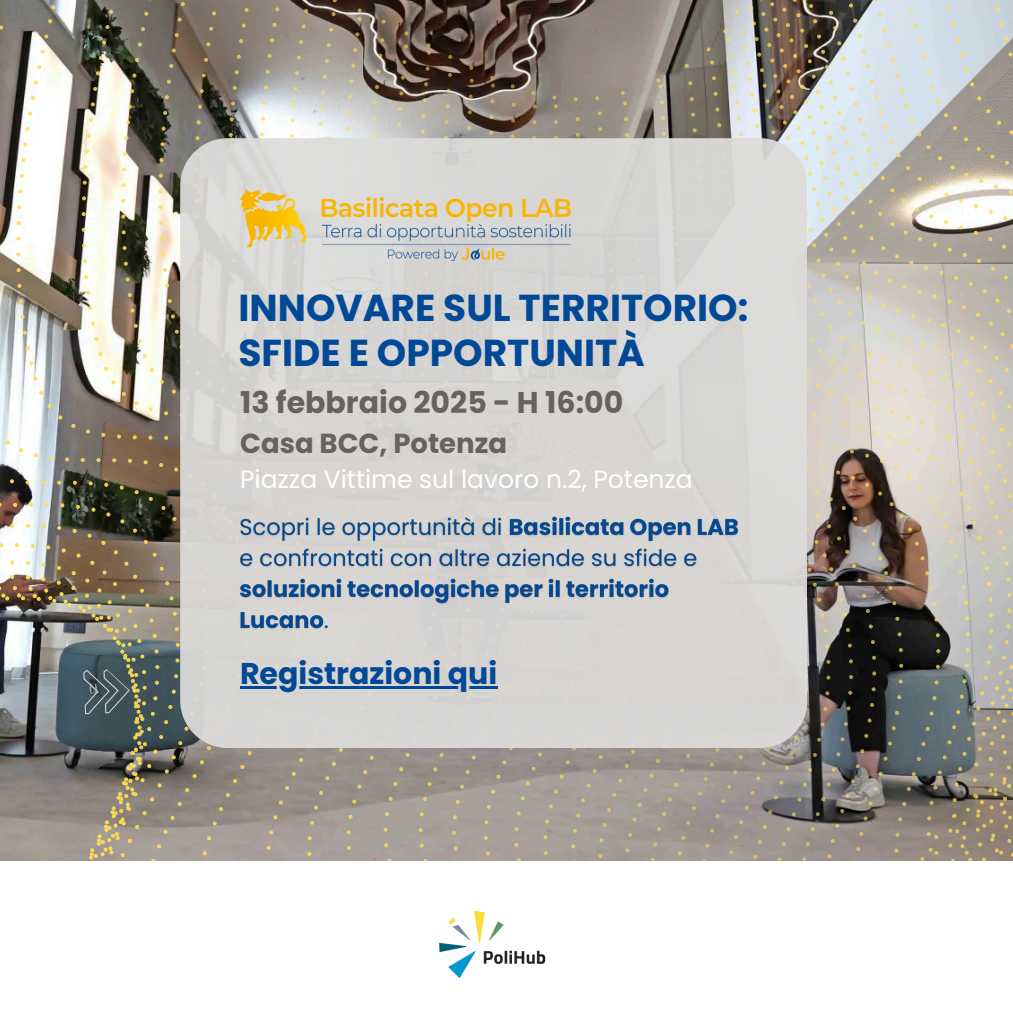
<style>
.page{position:relative;width:1013px;height:1013px;background:#fff}
.page>*{position:absolute;margin:0;border:0;box-sizing:border-box;transform-origin:0 0}
.t1{font:700 37.5px/45px "Poppins";color:#014997}
.t2{font:700 30px "Poppins";color:#67625d}
.t3{font:700 30px "Poppins";color:#014997}
.t4{font:700 27.5px "Poppins";color:#67625d}
.t5{font:25px "Poppins";color:#fff}
</style>
<div class="page">
<img style="left:0;top:0;width:1012px;height:861px">
<svg style="left:63px;top:659px;width:67px;height:66px;background:#485c64"></svg>
<img style="left:439px;top:910px;width:107px;height:69px">
<div style="left:180px;top:138px;width:626px;height:610px;background:#d8d6d3"></div>
<img style="left:240px;top:190px;width:330px;height:71px">
<img style="left:237px;top:512px;width:505px;height:125px">
<hr style="left:240px;top:685px;width:257px;height:3px;background:#014997">
<p class="t1" style="left:238px;top:285px;width:511px">INNOVARE SUL TERRITORIO:<br>SFIDE E OPPORTUNITÀ</p>
<p class="t2" style="left:240px;top:382px;width:385px">13 febbraio 2025 - H 16:00</p>
<p class="t4" style="left:240px;top:424px;width:268px">Casa BCC, Potenza</p>
<p class="t5" style="left:240px;top:462px;width:454px">Piazza Vittime sul lavoro n.2, Potenza</p>
<h1 class="t3" style="left:240px;top:652px;width:259px">Registrazioni qui</h1>
</div>
